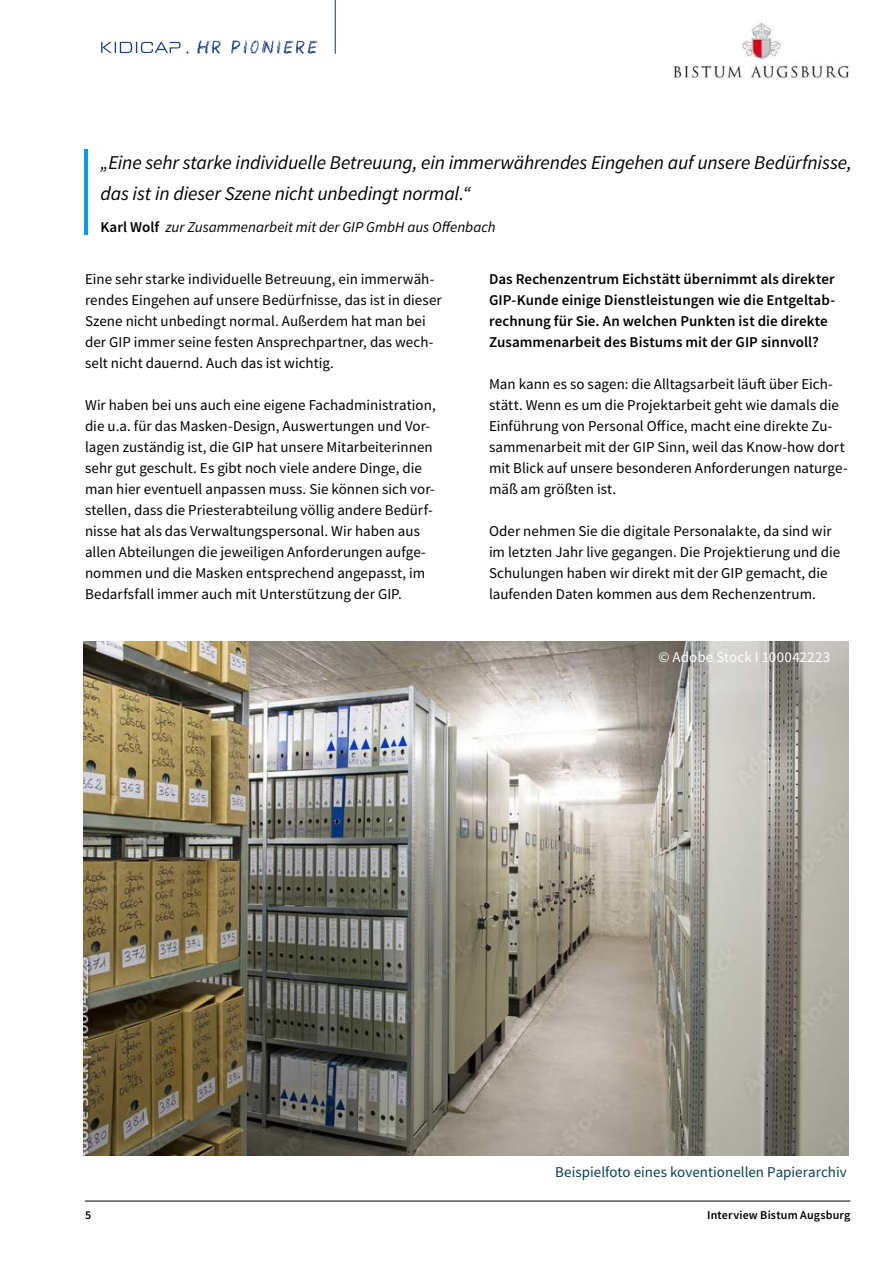
<style>
.page{position:relative;width:893px;height:1263px;background:#fff}
.page>*{position:absolute;margin:0;border:0;box-sizing:border-box;transform-origin:0 0}
.Fließtext{font:italic 19.5px/31.5px "Source Sans Pro";letter-spacing:-.01em;color:#000}
.Fließtext-2{font:15px/21px "Source Sans Pro";color:#000}
.Fließtext-3{font:600 15px/21px "Source Sans Pro";letter-spacing:.005em;color:#000}
.Fließtext-4{font:italic 15px "Source Sans Pro";color:#000}
.Fließtext-5{font:15px "Source Sans Pro";color:#0b4050}
.Fließtext-6{font:15px "Source Sans Pro";letter-spacing:.01em;color:#fff}
.Fußnote_Schwarz{font:600 12px "Source Sans Pro";letter-spacing:.015em;color:#000}
.s1{font-weight:600;font-style:normal}
</style>
<div class="page">
<hr style="left:85px;top:1201px;width:765px;height:1px;background:#000">
<img style="left:673px;top:23px;width:176px;height:56px">
<svg style="left:101px;top:42px;width:80px;height:11px"></svg>
<svg style="left:199px;top:40px;width:34px;height:14px"></svg>
<hr style="left:335px;top:0;width:1px;height:54px;background:#0b4050">
<hr style="left:84px;top:150px;width:3px;height:85px;background:#009fe3">
<img style="left:83px;top:641px;width:766px;height:515px">
<p class="Fließtext" style="left:100px;top:146px;width:753px">„Eine sehr starke individuelle Betreuung, ein immerwährendes Eingehen auf unsere Bedürfnisse, das ist in dieser Szene nicht unbedingt normal.“</p>
<p class="Fließtext-4" style="left:100px;top:217px;width:397px"><span class="s1">Karl Wolf</span> zur Zusammenarbeit mit der GIP GmbH aus Offenbach</p>
<p class="Fließtext-2" style="left:85px;top:268px;width:358px">Eine sehr starke individuelle Betreuung, ein immerwäh&shy;rendes Eingehen auf unsere Bedürfnisse, das ist in dieser Szene nicht unbedingt normal. Außerdem hat man bei der GIP immer seine festen Ansprechpartner, das wech&shy;selt nicht dauernd. Auch das ist wichtig.</p>
<p class="Fließtext-2" style="left:85px;top:394px;width:352px">Wir haben bei uns auch eine eigene Fachadministration, die u.a. für das Masken-Design, Auswertungen und Vor&shy;lagen zuständig ist, die GIP hat unsere Mitarbeiterinnen sehr gut geschult. Es gibt noch viele andere Dinge, die man hier eventuell anpassen muss. Sie können sich vor&shy;stellen, dass die Priesterabteilung völlig andere Bedürf&shy;nisse hat als das Verwaltungspersonal. Wir haben aus allen Abteilungen die jeweiligen Anforderungen aufge&shy;nommen und die Masken entsprechend angepasst, im Bedarfsfall immer auch mit Unterstützung der GIP.</p>
<p class="Fließtext-3" style="left:489px;top:268px;width:348px">Das Rechenzentrum Eichstätt übernimmt als direkter GIP-Kunde einige Dienstleistungen wie die Entgeltab&shy;rechnung für Sie. An welchen Punkten ist die direkte Zusammenarbeit des Bistums mit der GIP sinnvoll?</p>
<p class="Fließtext-2" style="left:489px;top:373px;width:360px">Man kann es so sagen: die Alltagsarbeit läuft über Eich&shy;stätt. Wenn es um die Projektarbeit geht wie damals die Einführung von Personal Office, macht eine direkte Zu&shy;sammenarbeit mit der GIP Sinn, weil das Know-how dort mit Blick auf unsere besonderen Anforderungen naturge&shy;mäß am größten ist.</p>
<p class="Fließtext-2" style="left:489px;top:520px;width:353px">Oder nehmen Sie die digitale Personalakte, da sind wir im letzten Jahr live gegangen. Die Projektierung und die Schulungen haben wir direkt mit der GIP gemacht, die laufenden Daten kommen aus dem Rechenzentrum.</p>
<p class="Fließtext-6" style="left:658px;top:648px;width:173px">© Adobe Stock I 100042223</p>
<p class="Fließtext-5" style="left:555px;top:1162px;width:293px">Beispielfoto eines koventionellen Papierarchiv</p>
<p class="Fußnote_Schwarz" style="left:85px;top:1207px;width:8px">5</p>
<p class="Fußnote_Schwarz" style="left:707px;top:1207px;width:145px">Interview Bistum Augsburg</p>
</div>
